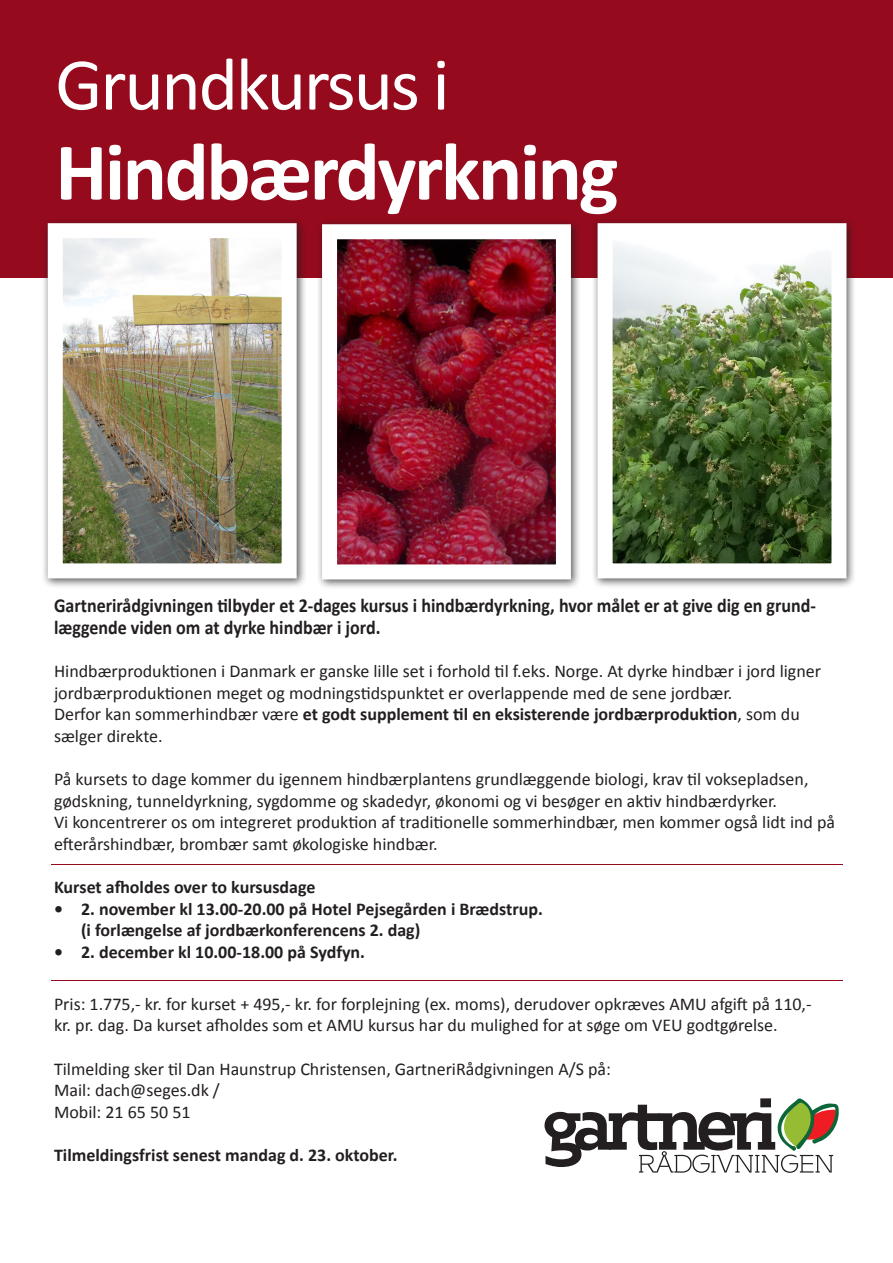
<style>
.page{position:relative;width:893px;height:1263px;background:#fff}
.page>*{position:absolute;margin:0;border:0;box-sizing:border-box;transform-origin:0 0}
.t1{font:700 82.5px "Calibri";letter-spacing:-.03em;color:#fff}
.t2{font:75px "Calibri";letter-spacing:-.03em;color:#fff}
.t3{font:700 19.8px/21.6px "Calibri";color:#231f20;scale:.91 1}
.t4{font:18px/21.6px "Calibri";color:#231f20}
.t5{font:700 18px/21.6px "Calibri";color:#231f20}
.s1{font-weight:400}
</style>
<div class="page">
<div style="left:0;top:0;width:893px;height:278px;background:#950a1d"></div>
<div style="left:316px;top:218px;width:265px;height:372px;background:#231f20;opacity:.75"></div>
<img style="left:338px;top:240px;width:217px;height:323px">
<div style="left:322px;top:224px;width:249px;height:355px;border:15px solid #fff"></div>
<div style="left:42px;top:217px;width:265px;height:372px;background:#231f20;opacity:.75"></div>
<img style="left:64px;top:239px;width:217px;height:323px">
<div style="left:48px;top:223px;width:249px;height:355px;border:15px solid #fff"></div>
<div style="left:591px;top:217px;width:266px;height:372px;background:#231f20;opacity:.75"></div>
<img style="left:614px;top:239px;width:216px;height:323px">
<div style="left:598px;top:223px;width:248px;height:355px;border:15px solid #fff"></div>
<hr style="left:51px;top:864px;width:791px;height:1px;background:#950a1d">
<hr style="left:51px;top:980px;width:791px;height:1px;background:#950a1d">
<svg style="left:544px;top:1098px;width:295px;height:75px"></svg>
<p class="t2" style="left:55px;top:37px;width:396px">Grundkursus i</p>
<p class="t1" style="left:55px;top:119px;width:565px">Hindbærdyrkning</p>
<p class="t3" style="left:54px;top:595px;width:839px">Gartnerirådgivningen tilbyder et 2-dages kursus i hindbærdyrkning, hvor målet er at give dig en grund&shy;læggende viden om at dyrke hindbær i jord.</p>
<p class="t4" style="left:54px;top:660px;width:769px">Hindbærproduktionen i Danmark er ganske lille set i forhold til f.eks. Norge. At dyrke hindbær i jord ligner jordbærproduktionen meget og modningstidspunktet er overlappende med de sene jordbær.</p>
<p class="t5" style="left:54px;top:704px;width:747px"><span class="s1">Derfor kan sommerhindbær være</span> et godt supplement til en eksisterende jordbærproduktion<span class="s1">, som du sælger direkte.</span></p>
<p class="t4" style="left:54px;top:768px;width:756px">På kursets to dage kommer du igennem hindbærplantens grundlæggende biologi, krav til voksepladsen, gødskning, tunneldyrkning, sygdomme og skadedyr, økonomi og vi besøger en aktiv hindbærdyrker.</p>
<p class="t4" style="left:54px;top:812px;width:783px">Vi koncentrerer os om integreret produktion af traditionelle sommerhindbær, men kommer også lidt ind på efterårshindbær, brombær samt økologiske hindbær.</p>
<p class="t5" style="left:54px;top:876px;width:263px">Kurset afholdes over to kursusdage</p>
<p class="t5" style="left:81px;top:898px;width:463px;text-indent:-27px">• 2. november kl 13.00-20.00 på Hotel Pejsegården i Brædstrup. (i forlængelse af jordbærkonferencens 2. dag)</p>
<p class="t5" style="left:54px;top:941px;width:313px">• 2. december kl 10.00-18.00 på Sydfyn.</p>
<p class="t4" style="left:54px;top:993px;width:759px">Pris: 1.775,- kr. for kurset + 495,- kr. for forplejning (ex. moms), derudover opkræves AMU afgift på 110,- kr. pr. dag. Da kurset afholdes som et AMU kursus har du mulighed for at søge om VEU godtgørelse.</p>
<p class="t4" style="left:54px;top:1058px;width:559px">Tilmelding sker til Dan Haunstrup Christensen, GartneriRådgivningen A/S på:</p>
<p class="t4" style="left:54px;top:1079px;width:167px">Mail: dach@seges.dk /</p>
<p class="t4" style="left:54px;top:1101px;width:138px">Mobil: 21 65 50 51</p>
<p class="t5" style="left:54px;top:1144px;width:345px">Tilmeldingsfrist senest mandag d. 23. oktober.</p>
</div>
